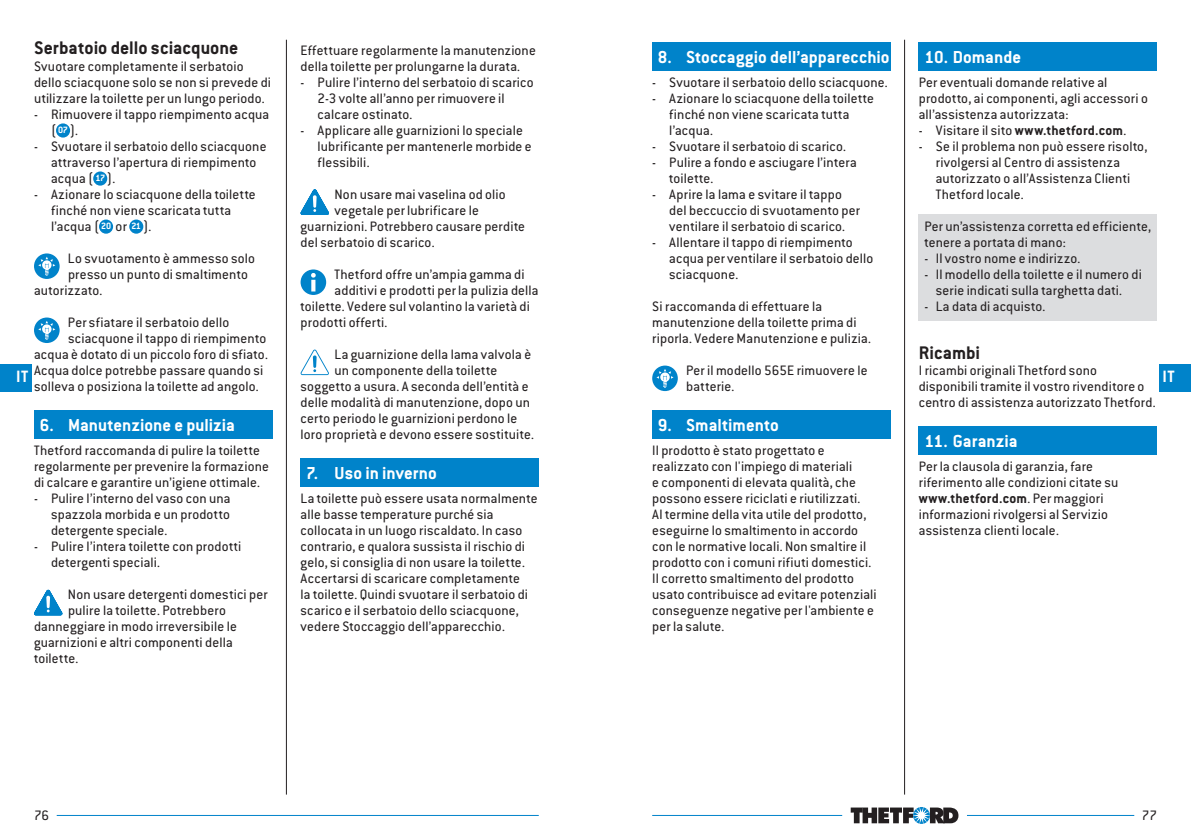
<style>
.page{position:relative;width:1191px;height:840px;background:#fff}
.page>*{position:absolute;margin:0;border:0;box-sizing:border-box;transform-origin:0 0}
.t1{font:700 20px "Conduit ITC Pro";color:#231f20}
.t2{font:700 19px "Conduit ITC Pro";color:#fff}
.t3{font:700 18px "Conduit ITC Pro";color:#fff}
.t4{font:15px/16px "Conduit ITC Pro";letter-spacing:.015em;color:#231f20}
.s1{font-weight:700;font-size:10px;color:#fff}
.s2{font-weight:700}
</style>
<div class="page">
<hr style="left:286px;top:40px;width:1px;height:754px;background:#231f20">
<hr style="left:904px;top:40px;width:1px;height:754px;background:#231f20">
<hr style="left:57px;top:814px;width:482px;height:1px;background:#0083ca">
<hr style="left:967px;top:814px;width:167px;height:1px;background:#0083ca">
<svg style="left:850px;top:807px;width:108px;height:16px"></svg>
<hr style="left:652px;top:814px;width:190px;height:1px;background:#0083ca">
<div style="left:56px;top:123px;width:14px;height:14px;background:#0083ca;border-radius:50%"></div>
<div style="left:93px;top:171px;width:14px;height:14px;background:#0083ca;border-radius:50%"></div>
<div style="left:99px;top:219px;width:14px;height:14px;background:#0083ca;border-radius:50%"></div>
<div style="left:129px;top:219px;width:14px;height:14px;background:#0083ca;border-radius:50%"></div>
<svg style="left:34px;top:253px;width:26px;height:26px"></svg>
<svg style="left:38px;top:256px;width:17px;height:19px"></svg>
<svg style="left:34px;top:317px;width:26px;height:26px"></svg>
<svg style="left:38px;top:320px;width:17px;height:19px"></svg>
<div style="left:34px;top:410px;width:238px;height:28px;background:#0083ca"></div>
<svg style="left:34px;top:589px;width:28px;height:26px"></svg>
<svg style="left:300px;top:189px;width:29px;height:26px"></svg>
<div style="left:300px;top:269px;width:26px;height:26px;background:#0083ca;border-radius:50%"></div>
<svg style="left:311px;top:273px;width:5px;height:18px"></svg>
<svg style="left:300px;top:349px;width:29px;height:26px"></svg>
<div style="left:300px;top:458px;width:239px;height:28px;background:#0083ca"></div>
<div style="left:918px;top:214px;width:239px;height:107px;background:#dcdddf"></div>
<div style="left:652px;top:42px;width:238px;height:28px;background:#0083ca"></div>
<svg style="left:652px;top:365px;width:26px;height:26px"></svg>
<svg style="left:656px;top:368px;width:17px;height:19px"></svg>
<div style="left:652px;top:410px;width:238px;height:28px;background:#0083ca"></div>
<div style="left:918px;top:42px;width:239px;height:28px;background:#0083ca"></div>
<div style="left:918px;top:426px;width:239px;height:28px;background:#0083ca"></div>
<div style="left:1159px;top:364px;width:32px;height:28px;background:#0083ca"></div>
<div style="left:0;top:364px;width:31px;height:28px;background:#0083ca"></div>
<h1 class="t1" style="left:34px;top:37px;width:206px">Serbatoio dello sciacquone</h1>
<p class="t4" style="left:34px;top:58px;width:239px">Svuotare completamente il serbatoio dello sciacquone solo se non si prevede di utilizzare la toilette per un lungo periodo.</p>
<p class="t4" style="left:51px;top:106px;width:220px;text-indent:-17px">- Rimuovere il tappo riempimento acqua (<span class="s1">07</span>).</p>
<p class="t4" style="left:51px;top:138px;width:217px;text-indent:-17px">- Svuotare il serbatoio dello sciacquone attraverso l’apertura di riempimento acqua ( <span class="s1">17</span> ).</p>
<p class="t4" style="left:51px;top:186px;width:206px;text-indent:-17px">- Azionare lo sciacquone della toilette finché non viene scaricata tutta l’acqua ( <span class="s1">20</span> or <span class="s1">21</span> ).</p>
<p class="t4" style="left:68px;top:250px;width:189px">Lo svuotamento è ammesso solo</p>
<p class="t4" style="left:68px;top:266px;width:181px">presso un punto di smaltimento</p>
<p class="t4" style="left:34px;top:282px;width:70px">autorizzato.</p>
<p class="t4" style="left:68px;top:314px;width:163px">Per sfiatare il serbatoio dello</p>
<p class="t4" style="left:68px;top:330px;width:200px">sciacquone il tappo di riempimento</p>
<p class="t4" style="left:34px;top:346px;width:235px">acqua è dotato di un piccolo foro di sfiato.</p>
<p class="t4" style="left:34px;top:362px;width:231px">Acqua dolce potrebbe passare quando si</p>
<p class="t4" style="left:34px;top:378px;width:226px">solleva o posiziona la toilette ad angolo.</p>
<p class="t2" style="left:40px;top:414px;width:197px">6. Manutenzione e pulizia</p>
<p class="t4" style="left:34px;top:442px;width:236px">Thetford raccomanda di pulire la toilette regolarmente per prevenire la formazione di calcare e garantire un’igiene ottimale.</p>
<p class="t4" style="left:51px;top:490px;width:181px;text-align:justify;text-indent:-17px">- Pulire l’interno del vaso con una spazzola morbida e un prodotto detergente speciale.</p>
<p class="t4" style="left:51px;top:538px;width:192px;text-indent:-17px">- Pulire l’intera toilette con prodotti detergenti speciali.</p>
<p class="t4" style="left:68px;top:586px;width:201px">Non usare detergenti domestici per</p>
<p class="t4" style="left:68px;top:602px;width:159px">pulire la toilette. Potrebbero</p>
<p class="t4" style="left:34px;top:618px;width:204px">danneggiare in modo irreversibile le</p>
<p class="t4" style="left:34px;top:634px;width:200px">guarnizioni e altri componenti della</p>
<p class="t4" style="left:34px;top:650px;width:46px">toilette.</p>
<p class="t4" style="left:300px;top:42px;width:237px">Effettuare regolarmente la manutenzione della toilette per prolungarne la durata.</p>
<p class="t4" style="left:317px;top:74px;width:218px;text-indent:-17px">- Pulire l’interno del serbatoio di scarico<br>2-3 volte all’anno per rimuovere il calcare ostinato.</p>
<p class="t4" style="left:317px;top:122px;width:216px;text-indent:-17px">- Applicare alle guarnizioni lo speciale lubrificante per mantenerle morbide e flessibili.</p>
<p class="t4" style="left:334px;top:186px;width:173px">Non usare mai vaselina od olio</p>
<p class="t4" style="left:334px;top:202px;width:146px">vegetale per lubrificare le</p>
<p class="t4" style="left:300px;top:218px;width:226px">guarnizioni. Potrebbero causare perdite</p>
<p class="t4" style="left:300px;top:234px;width:135px">del serbatoio di scarico.</p>
<p class="t4" style="left:334px;top:266px;width:192px">Thetford offre un’ampia gamma di</p>
<p class="t4" style="left:334px;top:282px;width:205px">additivi e prodotti per la pulizia della</p>
<p class="t4" style="left:300px;top:298px;width:231px">toilette. Vedere sul volantino la varietà di</p>
<p class="t4" style="left:300px;top:314px;width:88px">prodotti offerti.</p>
<p class="t4" style="left:334px;top:346px;width:198px">La guarnizione della lama valvola è</p>
<p class="t4" style="left:334px;top:362px;width:164px">un componente della toilette</p>
<p class="t4" style="left:300px;top:378px;width:229px">soggetto a usura. A seconda dell’entità e</p>
<p class="t4" style="left:300px;top:394px;width:231px">delle modalità di manutenzione, dopo un</p>
<p class="t4" style="left:300px;top:410px;width:218px">certo periodo le guarnizioni perdono le</p>
<p class="t4" style="left:300px;top:426px;width:235px">loro proprietà e devono essere sostituite.</p>
<p class="t2" style="left:306px;top:462px;width:132px">7. Uso in inverno</p>
<p class="t4" style="left:300px;top:490px;width:239px">La toilette può essere usata normalmente alle basse temperature purché sia collocata in un luogo riscaldato. In caso contrario, e qualora sussista il rischio di gelo, si consiglia di non usare la toilette.<br>Accertarsi di scaricare completamente<br>la toilette. Quindi svuotare il serbatoio di scarico e il serbatoio dello sciacquone, vedere Stoccaggio dell’apparecchio.</p>
<p class="t2" style="left:658px;top:46px;width:233px">8. Stoccaggio dell’apparecchio</p>
<p class="t4" style="left:652px;top:74px;width:237px">- Svuotare il serbatoio dello sciacquone.</p>
<p class="t4" style="left:669px;top:90px;width:206px;text-indent:-17px">- Azionare lo sciacquone della toilette finché non viene scaricata tutta l’acqua.</p>
<p class="t4" style="left:652px;top:138px;width:195px">- Svuotare il serbatoio di scarico.</p>
<p class="t4" style="left:669px;top:154px;width:189px;text-indent:-17px">- Pulire a fondo e asciugare l’intera toilette.</p>
<p class="t4" style="left:669px;top:186px;width:192px;text-indent:-17px">- Aprire la lama e svitare il tappo del beccuccio di svuotamento per ventilare il serbatoio di scarico.</p>
<p class="t4" style="left:669px;top:234px;width:206px;text-indent:-17px">- Allentare il tappo di riempimento acqua per ventilare il serbatoio dello sciacquone.</p>
<p class="t4" style="left:652px;top:298px;width:220px">Si raccomanda di effettuare la manutenzione della toilette prima di riporla. Vedere Manutenzione e pulizia.</p>
<p class="t4" style="left:686px;top:362px;width:183px">Per il modello 565E rimuovere le batterie.</p>
<p class="t2" style="left:658px;top:414px;width:123px">9. Smaltimento</p>
<p class="t4" style="left:652px;top:442px;width:226px">Il prodotto è stato progettato e realizzato con l'impiego di materiali<br>e componenti di elevata qualità, che possono essere riciclati e riutilizzati.<br>Al termine della vita utile del prodotto, eseguirne lo smaltimento in accordo con le normative locali. Non smaltire il prodotto con i comuni rifiuti domestici.<br>Il corretto smaltimento del prodotto usato contribuisce ad evitare potenziali conseguenze negative per l'ambiente e per la salute.</p>
<p class="t2" style="left:924px;top:46px;width:98px">10. Domande</p>
<p class="t4" style="left:918px;top:74px;width:231px">Per eventuali domande relative al prodotto, ai componenti, agli accessori o all’assistenza autorizzata:</p>
<p class="t4" style="left:918px;top:122px;width:209px">- Visitare il sito <span class="s2">www.thetford.com</span>.</p>
<p class="t4" style="left:935px;top:138px;width:213px;text-indent:-17px">- Se il problema non può essere risolto, rivolgersi al Centro di assistenza autorizzato o all’Assistenza Clienti<br>Thetford locale.</p>
<p class="t4" style="left:924px;top:218px;width:228px">Per un’assistenza corretta ed efficiente, tenere a portata di mano:</p>
<p class="t4" style="left:924px;top:250px;width:157px">- Il vostro nome e indirizzo.</p>
<p class="t4" style="left:924px;top:266px;width:219px;text-align:center">- Il modello della toilette e il numero di serie indicati sulla targhetta dati.</p>
<p class="t4" style="left:924px;top:298px;width:123px">- La data di acquisto.</p>
<h1 class="t1" style="left:918px;top:341px;width:63px">Ricambi</h1>
<p class="t4" style="left:918px;top:362px;width:238px">I ricambi originali Thetford sono disponibili tramite il vostro rivenditore o centro di assistenza autorizzato Thetford.</p>
<p class="t2" style="left:924px;top:430px;width:95px">11. Garanzia</p>
<p class="t4" style="left:918px;top:458px;width:201px">Per la clausola di garanzia, fare riferimento alle condizioni citate su <span class="s2">www.thetford.com</span>. Per maggiori informazioni rivolgersi al Servizio assistenza clienti locale.</p>
<p class="t3" style="left:16px;top:366px;width:14px">IT</p>
<p class="t3" style="left:1162px;top:366px;width:14px">IT</p>
<p class="t4" style="left:34px;top:807px;width:17px">76</p>
<p class="t4" style="left:1141px;top:807px;width:17px">77</p>
</div>
